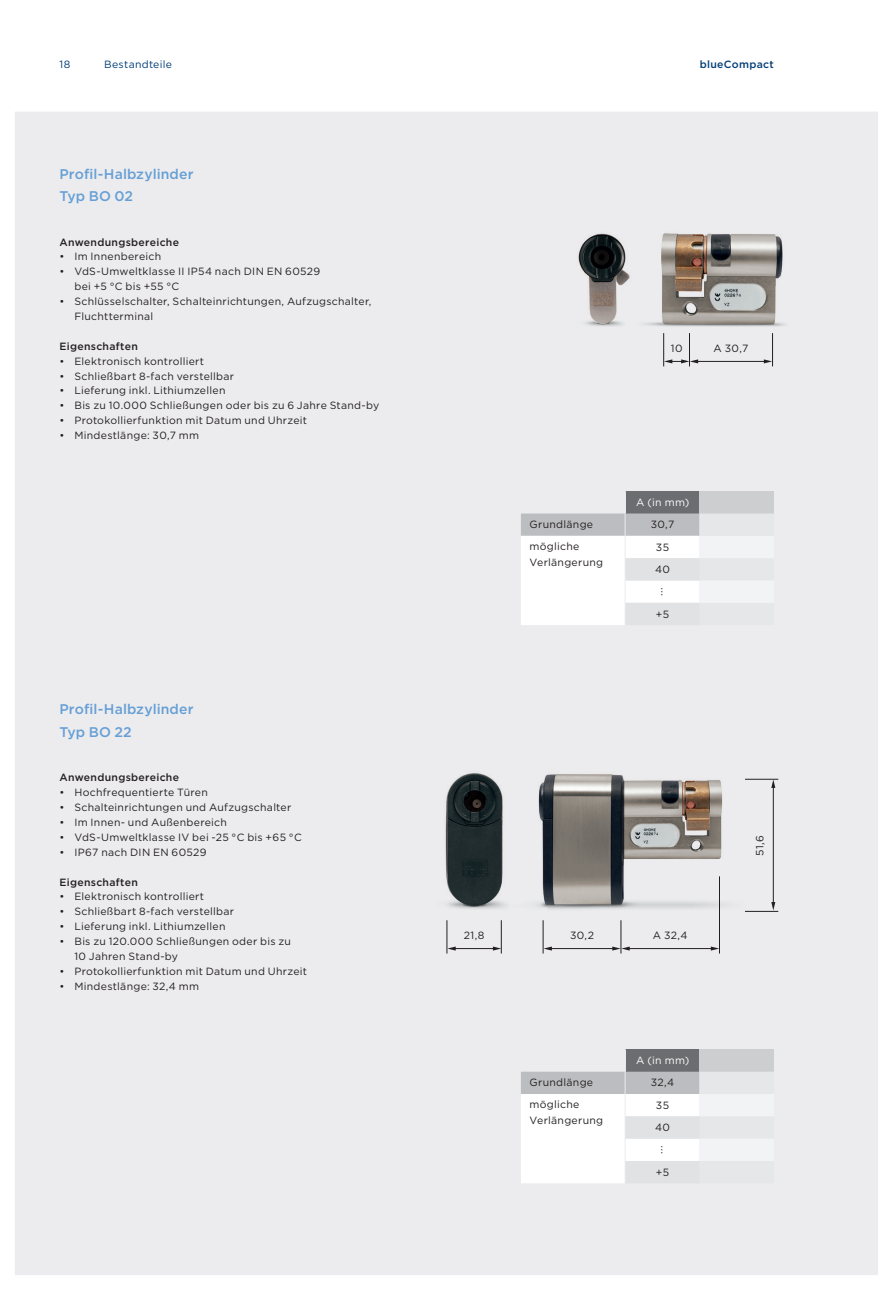
<style>
.page{position:relative;width:893px;height:1290px;background:#fff}
.page>*{position:absolute;margin:0;border:0;box-sizing:border-box;transform-origin:0 0}
.t1{font:500 14px/22.4px "Gotham";letter-spacing:.005em;color:#669fd5}
.t2{font:10.5px/14.9px "Gotham";letter-spacing:.025em;color:#231f20}
.t3{font:500 10.5px "Gotham";letter-spacing:.03em;color:#231f20}
.t4{font:10.5px "Gotham";letter-spacing:.025em;color:#fff}
.t5{font:10.5px "Gotham";letter-spacing:.025em;color:#013c77}
.t6{font:500 10.5px "Gotham";letter-spacing:.03em;color:#013c77}
</style>
<div class="page">
<div style="left:15px;top:112px;width:863px;height:1163px;background:#ececee"></div>
<svg style="left:764px;top:359px;width:8px;height:4px"></svg>
<hr style="left:663px;top:333px;width:1px;height:33px;background:#231f20">
<hr style="left:689px;top:333px;width:1px;height:33px;background:#231f20">
<hr style="left:772px;top:333px;width:1px;height:33px;background:#231f20">
<hr style="left:697px;top:361px;width:69px;height:1px;background:#231f20">
<svg style="left:664px;top:359px;width:34px;height:4px"></svg>
<img style="left:566px;top:230px;width:63px;height:102px">
<img style="left:629px;top:192px;width:174px;height:148px">
<img style="left:429px;top:766px;width:89px;height:162px">
<img style="left:506px;top:743px;width:266px;height:180px">
<svg style="left:448px;top:946px;width:8px;height:4px"></svg>
<svg style="left:493px;top:946px;width:8px;height:4px"></svg>
<hr style="left:447px;top:920px;width:1px;height:33px;background:#231f20">
<hr style="left:501px;top:920px;width:1px;height:33px;background:#231f20">
<hr style="left:454px;top:948px;width:41px;height:1px;background:#231f20">
<svg style="left:711px;top:946px;width:8px;height:4px"></svg>
<hr style="left:719px;top:876px;width:1px;height:77px;background:#231f20">
<svg style="left:544px;top:946px;width:8px;height:4px"></svg>
<svg style="left:612px;top:946px;width:18px;height:4px"></svg>
<hr style="left:543px;top:920px;width:1px;height:33px;background:#231f20">
<hr style="left:621px;top:920px;width:1px;height:33px;background:#231f20">
<hr style="left:546px;top:948px;width:70px;height:1px;background:#231f20">
<hr style="left:626px;top:948px;width:86px;height:1px;background:#231f20">
<svg style="left:771px;top:902px;width:4px;height:8px"></svg>
<svg style="left:771px;top:780px;width:4px;height:8px"></svg>
<hr style="left:745px;top:911px;width:33px;height:1px;background:#231f20">
<hr style="left:745px;top:779px;width:33px;height:1px;background:#231f20">
<hr style="left:773px;top:786px;width:1px;height:117px;background:#231f20">
<div style="left:625px;top:491px;width:74px;height:22px;background:#6c6d70"></div>
<div style="left:699px;top:491px;width:75px;height:22px;background:#cdced0"></div>
<hr style="left:624px;top:491px;width:2px;height:22px;background:#ececee">
<svg style="left:521px;top:513px;width:253px;height:112px"></svg>
<div style="left:625px;top:1049px;width:74px;height:22px;background:#6c6d70"></div>
<div style="left:699px;top:1049px;width:75px;height:22px;background:#cdced0"></div>
<hr style="left:624px;top:1049px;width:2px;height:22px;background:#ececee">
<svg style="left:521px;top:1071px;width:253px;height:112px"></svg>
<p class="t5" style="left:60px;top:57px;width:12px">18</p>
<p class="t5" style="left:104px;top:57px;width:69px">Bestandteile</p>
<p class="t6" style="left:700px;top:57px;width:76px">blueCompact</p>
<h1 class="t1" style="left:60px;top:162px;width:136px">Profil-Halbzylinder<br>Typ BO 02</h1>
<p class="t3" style="left:60px;top:235px;width:121px">Anwendungsbereiche</p>
<p class="t2" style="left:60px;top:249px;width:103px">• Im Innenbereich</p>
<p class="t2" style="left:74px;top:264px;width:247px;text-indent:-15px">• VdS-Umweltklasse II IP54 nach DIN EN 60529 bei +5 °C bis +55 °C</p>
<p class="t2" style="left:74px;top:294px;width:299px;text-indent:-15px">• Schlüsselschalter, Schalteinrichtungen, Aufzugschalter,<br>Fluchtterminal</p>
<p class="t3" style="left:60px;top:339px;width:80px">Eigenschaften</p>
<p class="t2" style="left:60px;top:353px;width:146px">• Elektronisch kontrolliert</p>
<p class="t2" style="left:60px;top:368px;width:176px">• Schließbart 8-fach verstellbar</p>
<p class="t2" style="left:60px;top:383px;width:167px">• Lieferung inkl. Lithiumzellen</p>
<p class="t2" style="left:60px;top:398px;width:321px">• Bis zu 10.000 Schließungen oder bis zu 6 Jahre Stand-by</p>
<p class="t2" style="left:60px;top:413px;width:249px">• Protokollierfunktion mit Datum und Uhrzeit</p>
<p class="t2" style="left:60px;top:428px;width:141px">• Mindestlänge: 30,7 mm</p>
<h1 class="t1" style="left:60px;top:698px;width:136px">Profil-Halbzylinder<br>Typ BO 22</h1>
<p class="t3" style="left:60px;top:771px;width:121px">Anwendungsbereiche</p>
<p class="t2" style="left:60px;top:785px;width:150px">• Hochfrequentierte Türen</p>
<p class="t2" style="left:60px;top:800px;width:233px">• Schalteinrichtungen und Aufzugschalter</p>
<p class="t2" style="left:60px;top:815px;width:169px">• Im Innen- und Außenbereich</p>
<p class="t2" style="left:60px;top:829px;width:244px">• VdS-Umweltklasse IV bei -25 °C bis +65 °C</p>
<p class="t2" style="left:60px;top:844px;width:149px">• IP67 nach DIN EN 60529</p>
<p class="t3" style="left:60px;top:875px;width:80px">Eigenschaften</p>
<p class="t2" style="left:60px;top:889px;width:146px">• Elektronisch kontrolliert</p>
<p class="t2" style="left:60px;top:904px;width:176px">• Schließbart 8-fach verstellbar</p>
<p class="t2" style="left:60px;top:919px;width:167px">• Lieferung inkl. Lithiumzellen</p>
<p class="t2" style="left:74px;top:934px;width:218px;text-indent:-15px">• Bis zu 120.000 Schließungen oder bis zu<br>10 Jahren Stand-by</p>
<p class="t2" style="left:60px;top:963px;width:249px">• Protokollierfunktion mit Datum und Uhrzeit</p>
<p class="t2" style="left:60px;top:978px;width:141px">• Mindestlänge: 32,4 mm</p>
<p class="t2" style="left:671px;top:341px;width:13px">10</p>
<p class="t2" style="left:713px;top:341px;width:36px">A 30,7</p>
<p class="t4" style="left:636px;top:496px;width:55px">A (in mm)</p>
<p class="t2" style="left:530px;top:517px;width:65px">Grundlänge</p>
<p class="t2" style="left:651px;top:517px;width:25px">30,7</p>
<p class="t2" style="left:530px;top:538px;width:75px;line-height:15.8px">mögliche<br>Verlängerung</p>
<p class="t2" style="left:655px;top:535px;width:16px;line-height:22.4px">35<br>40</p>
<p class="t2" style="left:651px;top:596px;width:10px;rotate:-90deg">...</p>
<p class="t2" style="left:656px;top:606px;width:15px">+5</p>
<p class="t2" style="left:464px;top:927px;width:22px">21,8</p>
<p class="t2" style="left:570px;top:927px;width:26px">30,2</p>
<p class="t2" style="left:653px;top:927px;width:36px">A 32,4</p>
<p class="t4" style="left:636px;top:1054px;width:55px">A (in mm)</p>
<p class="t2" style="left:530px;top:1075px;width:65px">Grundlänge</p>
<p class="t2" style="left:651px;top:1075px;width:25px">32,4</p>
<p class="t2" style="left:530px;top:1096px;width:75px;line-height:15.8px">mögliche<br>Verlängerung</p>
<p class="t2" style="left:655px;top:1093px;width:16px;line-height:22.4px">35<br>40</p>
<p class="t2" style="left:651px;top:1154px;width:10px;rotate:-90deg">...</p>
<p class="t2" style="left:656px;top:1164px;width:15px">+5</p>
<p class="t2" style="left:752px;top:856px;width:22px;rotate:-90deg">51,6</p>
</div>
